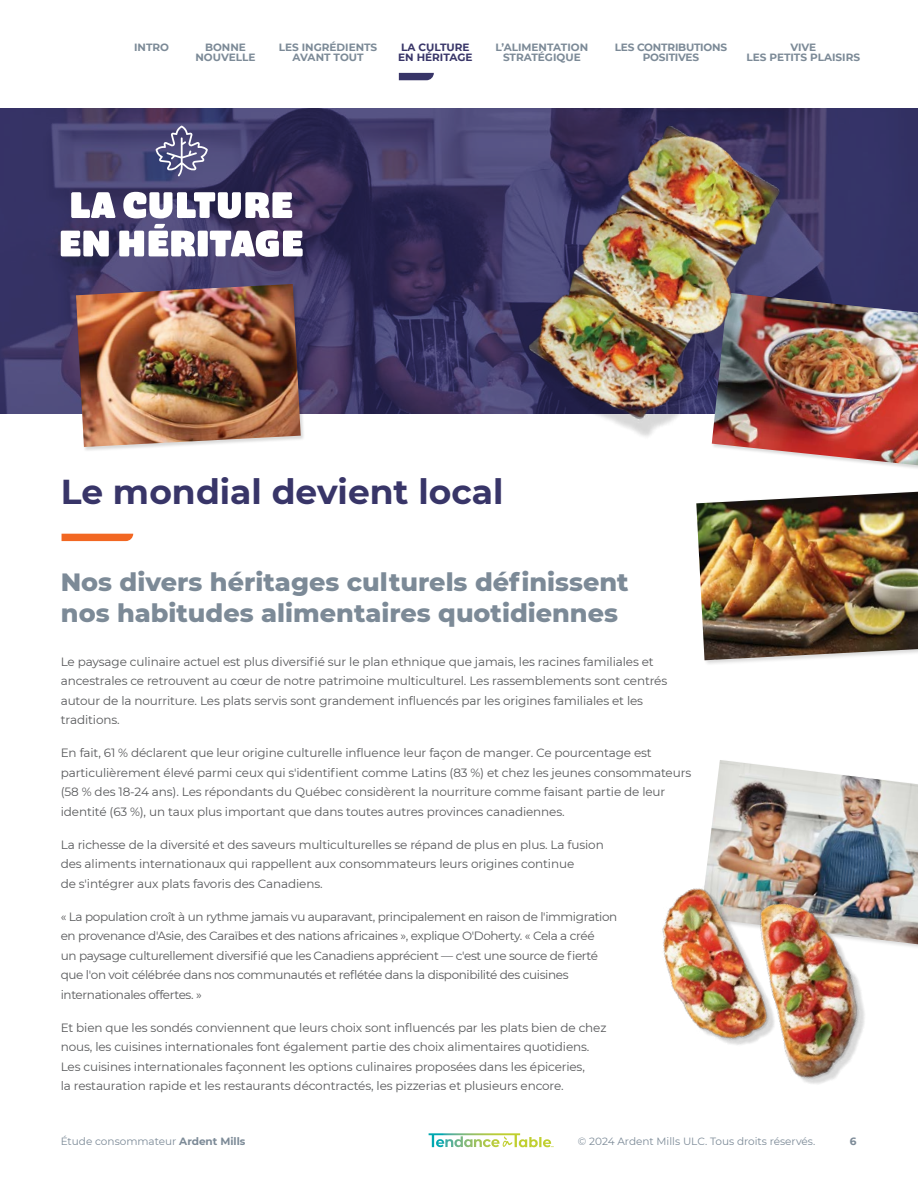
<style>
.page{position:relative;width:918px;height:1188px;background:#fff}
.page>*{position:absolute;margin:0;border:0;box-sizing:border-box;transform-origin:0 0}
.t1{font:700 34.5px "Montserrat";color:#383568}
.t2{font:800 25.5px/30.6px "Montserrat";color:#7c8a97}
.t3{font:12px/19.5px "Montserrat";letter-spacing:-.01em;color:#58595b}
.t4{font:12px/19.5px "Montserrat";letter-spacing:-.03em;color:#58595b}
.t5{font:700 10.5px/10.5px "Montserrat";color:#7c8a97;text-align:center}
.t6{font:10.5px "Montserrat";color:#7c8a97}
.t7{font:700 10.5px/10.5px "Montserrat";letter-spacing:-.02em;color:#7c8a97;text-align:center}
.t8{font:700 10.5px/10.5px "Montserrat";color:#383568}
.s1{font-weight:700}
</style>
<div class="page">
<img style="left:713px;top:760px;width:205px;height:55px">
<img style="left:0;top:108px;width:918px;height:305px">
<svg style="left:62px;top:534px;width:71px;height:7px"></svg>
<div style="left:76px;top:284px;width:229px;height:168px;background:#000;opacity:.15"></div>
<img style="left:76px;top:284px;width:225px;height:163px">
<img style="left:817px;top:293px;width:101px;height:172px">
<div style="left:695px;top:490px;width:223px;height:176px;background:#000;opacity:.15"></div>
<img style="left:696px;top:492px;width:222px;height:168px">
<img style="left:662px;top:815px;width:256px;height:269px">
<img style="left:492px;top:108px;width:325px;height:387px">
<svg style="left:156px;top:126px;width:52px;height:50px;background:#6a6991"></svg>
<svg style="left:61px;top:224px;width:242px;height:33px"></svg>
<svg style="left:71px;top:192px;width:221px;height:26px"></svg>
<svg style="left:399px;top:73px;width:35px;height:7px"></svg>
<svg style="left:429px;top:1133px;width:125px;height:14px"></svg>
<p class="t5" style="left:134px;top:41px;width:36px">INTRO</p>
<p class="t5" style="left:279px;top:41px;width:100px">LES INGRÉDIENTS<br>AVANT TOUT</p>
<p class="t5" style="left:496px;top:41px;width:94px">L’ALIMENTATION<br>STRATÉGIQUE</p>
<p class="t7" style="left:615px;top:41px;width:114px">LES CONTRIBUTIONS<br>POSITIVES</p>
<p class="t5" style="left:746px;top:41px;width:115px">VIVE<br>LES PETITS PLAISIRS</p>
<p class="t5" style="left:196px;top:41px;width:62px">BONNE<br>NOUVELLE</p>
<p class="t8" style="left:398px;top:41px;width:76px">LA CULTURE<br>EN HÉRITAGE</p>
<h1 class="t1" style="left:61px;top:467px;width:444px">Le mondial devient local</h1>
<h2 class="t2" style="left:61px;top:565px;width:569px">Nos divers héritages culturels définissent nos habitudes alimentaires quotidiennes</h2>
<p class="t3" style="left:61px;top:651px;width:608px">Le paysage culinaire actuel est plus diversifié sur le plan ethnique que jamais, les racines familiales et ancestrales ce retrouvent au cœur de notre patrimoine multiculturel. Les rassemblements sont centrés autour de la nourriture. Les plats servis sont grandement influencés par les origines familiales et les traditions.</p>
<p class="t3" style="left:61px;top:743px;width:632px">En fait, 61 % déclarent que leur origine culturelle influence leur façon de manger. Ce pourcentage est particulièrement élevé parmi ceux qui s'identifient comme Latins (83 %) et chez les jeunes consommateurs (58 % des 18-24 ans). Les répondants du Québec considèrent la nourriture comme faisant partie de leur identité (63 %), un taux plus important que dans toutes autres provinces canadiennes.</p>
<p class="t3" style="left:61px;top:834px;width:545px">La richesse de la diversité et des saveurs multiculturelles se répand de plus en plus. La fusion des aliments internationaux qui rappellent aux consommateurs leurs origines continue<br>de s'intégrer aux plats favoris des Canadiens.</p>
<p class="t4" style="left:61px;top:906px;width:558px">« La population croît à un rythme jamais vu auparavant, principalement en raison de l'immigration en provenance d'Asie, des Caraïbes et des nations africaines », explique O'Doherty. « Cela a créé<br>un paysage culturellement diversifié que les Canadiens apprécient — c'est une source de fierté que l'on voit célébrée dans nos communautés et reflétée dans la disponibilité des cuisines internationales offertes. »</p>
<p class="t3" style="left:61px;top:1017px;width:547px">Et bien que les sondés conviennent que leurs choix sont influencés par les plats bien de chez nous, les cuisines internationales font également partie des choix alimentaires quotidiens.<br>Les cuisines internationales façonnent les options culinaires proposées dans les épiceries,<br>la restauration rapide et les restaurants décontractés, les pizzerias et plusieurs encore.</p>
<p class="t6" style="left:61px;top:1134px;width:186px">Étude consommateur <span class="s1">Ardent Mills</span></p>
<p class="t6" style="left:578px;top:1134px;width:239px">© 2024 Ardent Mills ULC. Tous droits réservés.</p>
<p class="t5" style="left:850px;top:1136px;width:8px">6</p>
</div>
